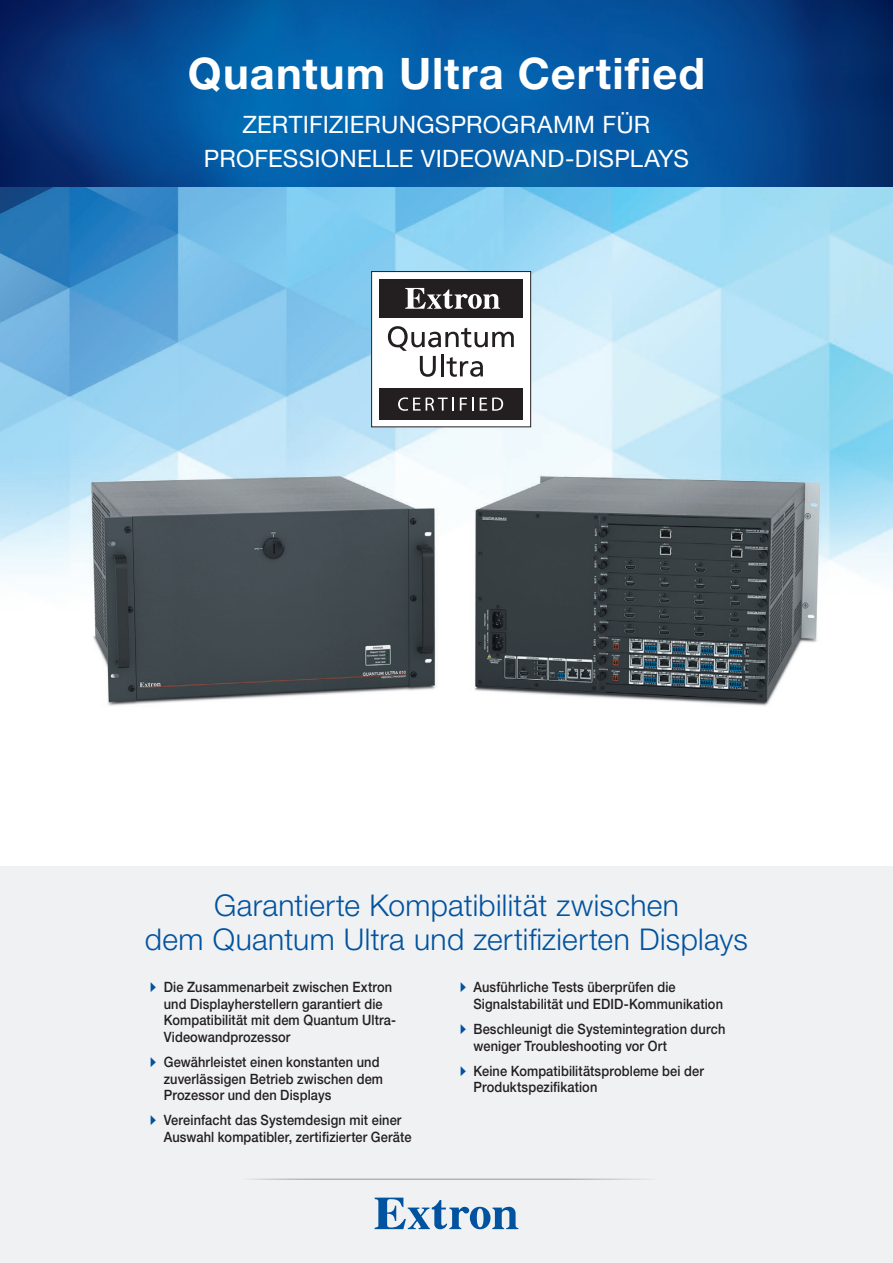
<style>
.page{position:relative;width:893px;height:1263px;background:#fff}
.page>*{position:absolute;margin:0;border:0;box-sizing:border-box;transform-origin:0 0}
.front_product_name{font:700 43.5px "Helvetica Neue LT Std";letter-spacing:.025em;color:#fff}
.bullets_header{font:300 30px/34.5px "Helvetica Neue LT Std";letter-spacing:.01em;color:#0153a0;text-align:center}
.front_product_subti{font:24px/34.5px "Helvetica Neue LT Std";letter-spacing:.01em;color:#fff;text-align:center}
.t1{font:500 14.25px/16.5px "Helvetica Neue LT Std";letter-spacing:.01em;color:#231f20;scale:.9 1}
.s1{font-family:"Quick Type Pi";font-weight:400;color:#0153a0}
</style>
<div class="page">
<div style="left:0;top:867px;width:893px;height:396px;background:#f0f1f2"></div>
<svg style="left:375px;top:1197px;width:143px;height:32px"></svg>
<hr style="left:237px;top:1178px;width:419px;height:2px;background:#b2b3b7">
<img style="left:0;top:186px;width:893px;height:520px">
<div style="left:372px;top:272px;width:159px;height:155px;background:#fff"></div>
<div style="left:371px;top:271px;width:160px;height:156px;border:1px solid #231f20"></div>
<div style="left:379px;top:388px;width:144px;height:31px;background:#231f20"></div>
<div style="left:379px;top:279px;width:144px;height:39px;background:#231f20"></div>
<svg style="left:398px;top:397px;width:56px;height:14px"></svg>
<svg style="left:460px;top:398px;width:14px;height:13px"></svg>
<svg style="left:480px;top:397px;width:23px;height:14px"></svg>
<svg style="left:405px;top:288px;width:95px;height:21px"></svg>
<svg style="left:388px;top:326px;width:126px;height:51px"></svg>
<img style="left:0;top:0;width:893px;height:186px">
<p class="front_product_name" style="left:188px;top:47px;width:518px">Quantum Ultra Certified</p>
<p class="front_product_subti" style="left:204px;top:107px;width:486px">ZERTIFIZIERUNGSPROGRAMM FÜR<br>PROFESSIONELLE VIDEOWAND-DISPLAYS</p>
<p class="bullets_header" style="left:145px;top:887px;width:605px">Garantierte Kompatibilität zwischen<br>dem Quantum Ultra und zertifizierten Displays</p>
<p class="t1" style="left:164px;top:979px;width:260px;text-indent:-14px"><span class="s1">A</span> Die Zusammenarbeit zwischen Extron und Displayherstellern garantiert die Kompatibilität mit dem Quantum Ultra-Videowandprozessor</p>
<p class="t1" style="left:164px;top:1053px;width:245px;text-indent:-14px"><span class="s1">A</span> Gewährleistet einen konstanten und zuverlässigen Betrieb zwischen dem<br>Prozessor und den Displays</p>
<p class="t1" style="left:164px;top:1112px;width:277px;text-indent:-14px"><span class="s1">A</span> Vereinfacht das Systemdesign mit einer<br>Auswahl kompatibler, zertifizierter Geräte</p>
<p class="t1" style="left:473px;top:979px;width:279px;text-indent:-14px"><span class="s1">A</span> Ausführliche Tests überprüfen die<br>Signalstabilität und EDID-Kommunikation</p>
<p class="t1" style="left:473px;top:1020px;width:281px;text-indent:-14px"><span class="s1">A</span> Beschleunigt die Systemintegration durch weniger Troubleshooting vor Ort</p>
<p class="t1" style="left:473px;top:1062px;width:257px;text-indent:-14px"><span class="s1">A</span> Keine Kompatibilitätsprobleme bei der<br>Produktspezifikation</p>
</div>
